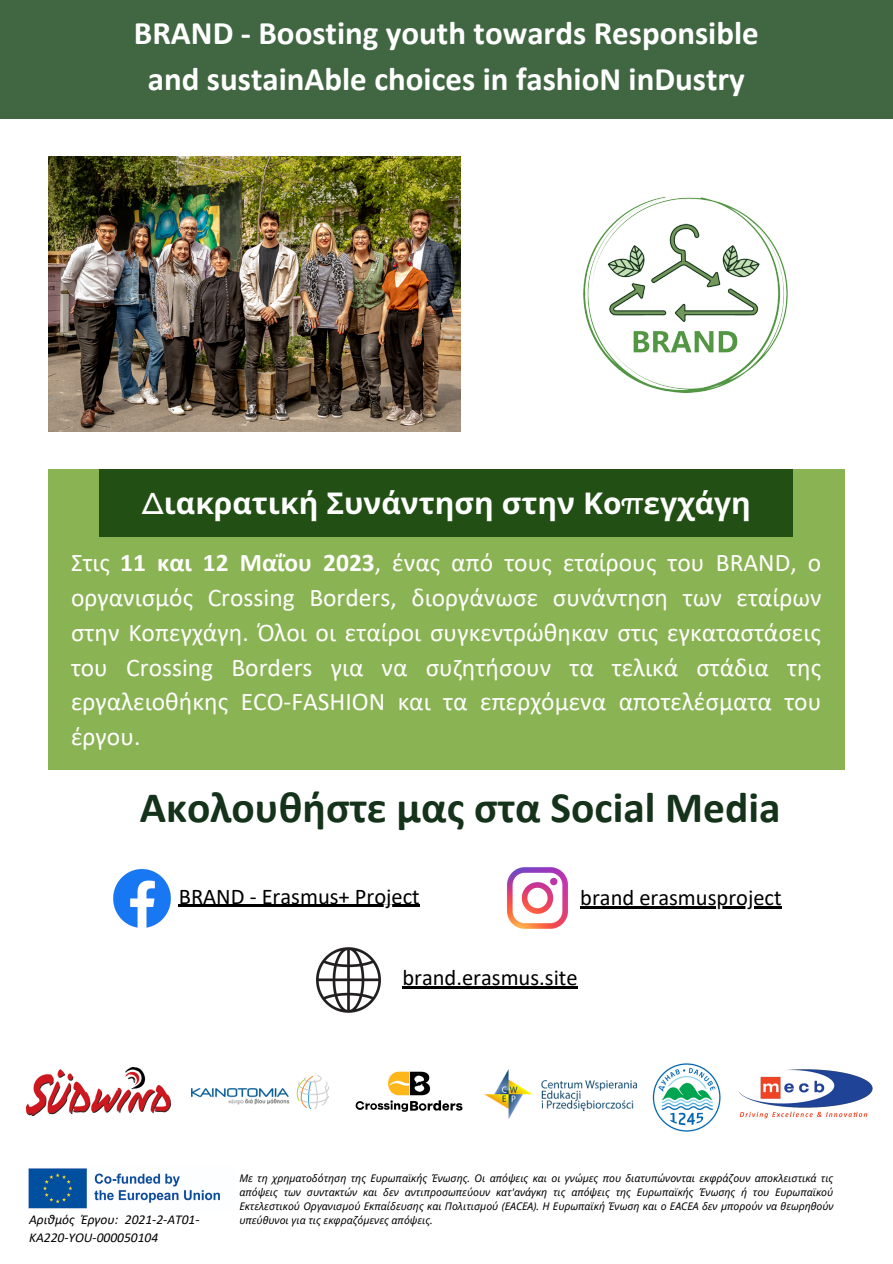
<style>
.page{position:relative;width:893px;height:1264px;background:#fff}
.page>*{position:absolute;margin:0;border:0;box-sizing:border-box;transform-origin:0 0}
.t1{font:700 43.5px "Calibri";color:#14331a}
.t2{font:700 33px/46px "Calibri";color:#fff;text-align:center}
.t3{font:700 30px "Noto Sans";color:#fff}
.t4{font:25.5px/34.8px "Calibri";color:#fff;text-align:justify}
.t5{font:22.5px "Calibri";color:#000}
.t6{font:italic 13.5px/18px "Calibri";color:#000}
.t7{font:italic 10.5px/14px "Noto Sans";color:#000;text-align:justify}
.s1{font-family:"Montserrat";font-weight:500}
.s2{font-weight:700}
</style>
<div class="page">
<img style="left:49px;top:156px;width:411px;height:276px">
<div style="left:0;top:0;width:892px;height:118px;background:#416742"></div>
<div style="left:49px;top:469px;width:795px;height:300px;background:#8ab353"></div>
<img style="left:583px;top:197px;width:204px;height:195px">
<div style="left:99px;top:469px;width:693px;height:68px;background:#225014"></div>
<img style="left:113px;top:869px;width:58px;height:59px">
<img style="left:507px;top:867px;width:61px;height:62px">
<img style="left:316px;top:947px;width:65px;height:66px">
<hr style="left:179px;top:904px;width:241px;height:3px;background:#000">
<hr style="left:580px;top:906px;width:201px;height:2px;background:#000">
<hr style="left:402px;top:986px;width:175px;height:2px;background:#000">
<img style="left:28px;top:1168px;width:193px;height:41px">
<img style="left:355px;top:1071px;width:108px;height:41px">
<img style="left:484px;top:1069px;width:152px;height:49px">
<img style="left:652px;top:1063px;width:69px;height:69px">
<img style="left:191px;top:1075px;width:137px;height:33px">
<img style="left:738px;top:1069px;width:133px;height:50px">
<img style="left:26px;top:1067px;width:144px;height:48px">
<p class="t2" style="left:134px;top:12px;width:626px">BRAND - Boosting youth towards Responsible and sustainAble choices in fashioN inDustry</p>
<p class="t3" style="left:142px;top:482px;width:610px"><span class="s1">Δ</span>ιακρατική Συνάντηση στην Κο<span class="s1">π</span>εγχάγη</p>
<p class="t4" style="left:71px;top:547px;width:752px">Στις <span class="s2">11 και 12 Μαΐου 2023</span>, ένας από τους εταίρους του BRAND, ο οργανισμός Crossing Borders, διοργάνωσε συνάντηση των εταίρων στην Κοπεγχάγη. Όλοι οι εταίροι συγκεντρώθηκαν στις εγκαταστάσεις του Crossing Borders για να συζητήσουν τα τελικά στάδια της εργαλειοθήκης ECO-FASHION και τα επερχόμενα αποτελέσματα του έργου.</p>
<p class="t1" style="left:140px;top:789px;width:642px">Ακολουθήστε μας στα Social Media</p>
<p class="t5" style="left:179px;top:886px;width:242px">BRAND - Erasmus+ Project</p>
<p class="t5" style="left:580px;top:888px;width:203px">brand erasmusproject</p>
<p class="t5" style="left:402px;top:968px;width:177px">brand.erasmus.site</p>
<p class="t6" style="left:29px;top:1211px;width:172px">Αριθμός Έργου: 2021-2-AT01-<br>KA220-YOU-000050104</p>
<p class="t7" style="left:239px;top:1171px;width:596px">Με τη χρηματοδότηση της Ευρωπαϊκής Ένωσης. Οι απόψεις και οι γνώμες που διατυπώνονται εκφράζουν αποκλειστικά τις απόψεις των συντακτών και δεν αντιπροσωπεύουν κατ'ανάγκη τις απόψεις της Ευρωπαϊκής Ένωσης ή του Ευρωπαϊκού Εκτελεστικού Οργανισμού Εκπαίδευσης και Πολιτισμού (EACEA). Η Ευρωπαϊκή Ένωση και ο EACEA δεν μπορούν να θεωρηθούν υπεύθυνοι για τις εκφραζόμενες απόψεις.</p>
</div>
